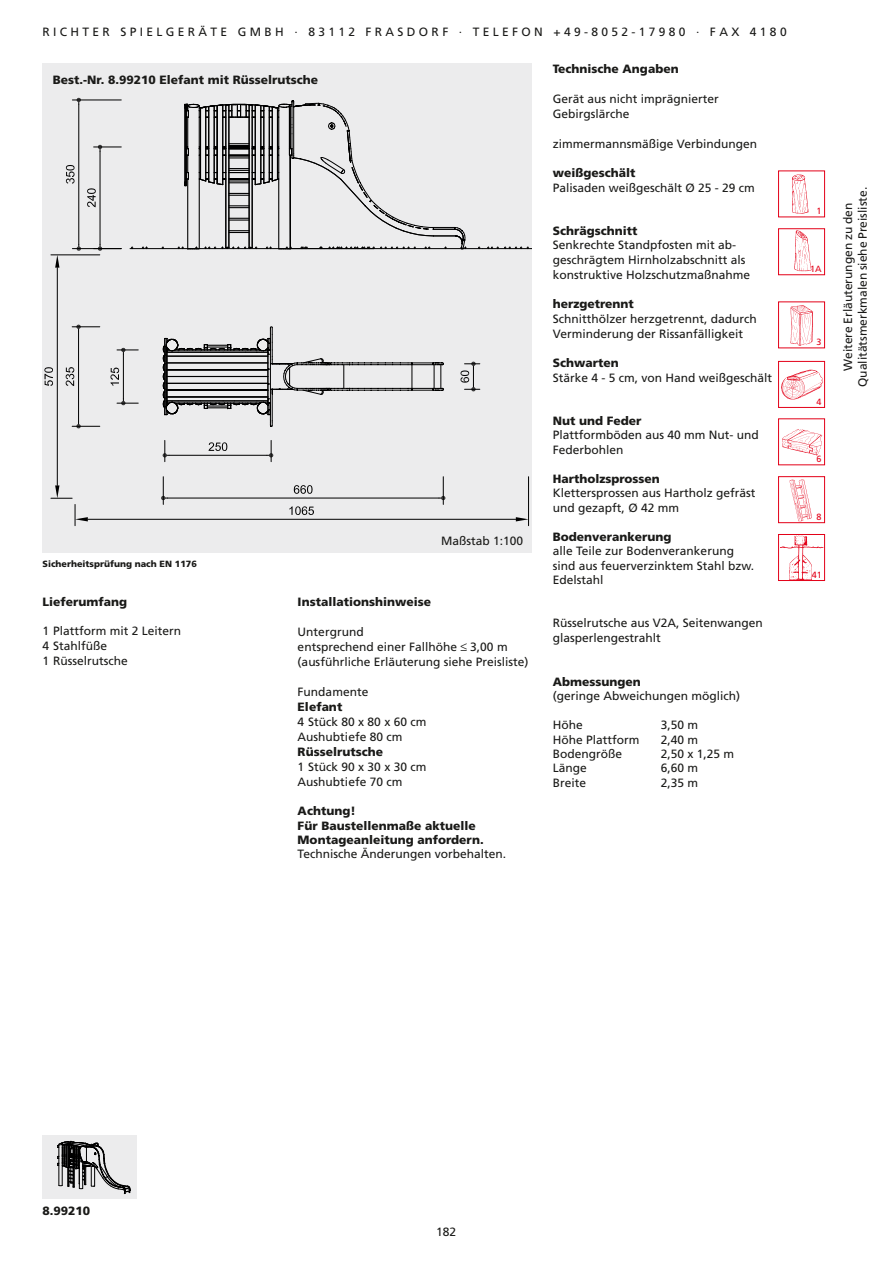
<style>
.page{position:relative;width:893px;height:1263px;background:#fff}
.page>*{position:absolute;margin:0;border:0;box-sizing:border-box;transform-origin:0 0}
.t1{font:12px/15px "Frutiger LT";color:#1a1a18}
.t2{font:900 12px/14.4px "Frutiger LT";color:#1a1a18}
.t3{font:900 9px "Frutiger LT";color:#1a1a18}
.t4{font:9px "Frutiger LT";color:#e30018}
.s1{font-family:"Script MT Bold"}
</style>
<div class="page">
<div style="left:778px;top:301px;width:47px;height:47px;border:1px solid #e30018"></div>
<img style="left:790px;top:305px;width:23px;height:41px">
<div style="left:778px;top:361px;width:47px;height:47px;border:1px solid #e30018"></div>
<img style="left:781px;top:370px;width:42px;height:30px">
<div style="left:778px;top:418px;width:47px;height:47px;border:1px solid #e30018"></div>
<img style="left:782px;top:429px;width:41px;height:27px">
<div style="left:778px;top:476px;width:47px;height:47px;border:1px solid #e30018"></div>
<img style="left:789px;top:479px;width:24px;height:43px">
<div style="left:778px;top:534px;width:47px;height:47px;border:1px solid #e30018"></div>
<img style="left:780px;top:535px;width:44px;height:45px">
<div style="left:778px;top:171px;width:47px;height:46px;border:1px solid #e30018"></div>
<img style="left:792px;top:174px;width:17px;height:40px">
<div style="left:778px;top:228px;width:47px;height:47px;border:1px solid #e30018"></div>
<img style="left:789px;top:229px;width:25px;height:45px">
<div style="left:43px;top:64px;width:488px;height:489px;background:#ececed"></div>
<div style="left:43px;top:1135px;width:94px;height:64px;background:#ececed"></div>
<svg style="left:57px;top:1141px;width:74px;height:53px"></svg>
<hr style="left:72px;top:248px;width:49px;height:1px;background:#000">
<hr style="left:72px;top:100px;width:49px;height:1px;background:#000">
<hr style="left:78px;top:104px;width:1px;height:140px;background:#000">
<svg style="left:77px;top:244px;width:4px;height:7px"></svg>
<svg style="left:77px;top:98px;width:4px;height:6px"></svg>
<svg style="left:66px;top:165px;width:9px;height:19px"></svg>
<hr style="left:100px;top:151px;width:1px;height:93px;background:#000">
<svg style="left:94px;top:145px;width:27px;height:6px"></svg>
<svg style="left:94px;top:244px;width:27px;height:7px"></svg>
<svg style="left:87px;top:188px;width:9px;height:19px"></svg>
<hr style="left:130px;top:248px;width:70px;height:1px;background:#000">
<svg style="left:141px;top:246px;width:7px;height:4px"></svg>
<hr style="left:359px;top:248px;width:124px;height:1px;background:#000">
<hr style="left:483px;top:248px;width:48px;height:1px;background:#000">
<svg style="left:477px;top:246px;width:53px;height:4px"></svg>
<hr style="left:78px;top:331px;width:1px;height:91px;background:#000">
<svg style="left:72px;top:325px;width:28px;height:6px"></svg>
<svg style="left:72px;top:422px;width:28px;height:6px"></svg>
<svg style="left:66px;top:367px;width:8px;height:19px"></svg>
<hr style="left:167px;top:498px;width:272px;height:1px;background:#000">
<svg style="left:161px;top:477px;width:6px;height:27px"></svg>
<svg style="left:439px;top:477px;width:6px;height:27px"></svg>
<svg style="left:294px;top:485px;width:19px;height:9px"></svg>
<hr style="left:528px;top:477px;width:1px;height:49px;background:#000">
<hr style="left:88px;top:519px;width:428px;height:1px;background:#000">
<svg style="left:516px;top:517px;width:12px;height:4px"></svg>
<svg style="left:289px;top:506px;width:25px;height:9px"></svg>
<hr style="left:51px;top:254px;width:49px;height:1px;background:#000">
<hr style="left:57px;top:268px;width:1px;height:217px;background:#000">
<svg style="left:55px;top:255px;width:4px;height:13px"></svg>
<svg style="left:51px;top:485px;width:37px;height:41px"></svg>
<svg style="left:44px;top:367px;width:9px;height:19px"></svg>
<svg style="left:161px;top:100px;width:306px;height:150px"></svg>
<svg style="left:461px;top:362px;width:19px;height:29px"></svg>
<hr style="left:169px;top:455px;width:98px;height:1px;background:#000">
<svg style="left:163px;top:440px;width:6px;height:22px"></svg>
<svg style="left:267px;top:440px;width:6px;height:22px"></svg>
<svg style="left:209px;top:442px;width:18px;height:9px"></svg>
<svg style="left:111px;top:326px;width:333px;height:101px"></svg>
<p class="t1" style="left:43px;top:25px;width:746px">R I C H T E R S P I E L G E R Ä T E G M B H · 8 3 1 1 2 F R A S D O R F · T E L E F O N + 4 9 - 8 0 5 2 - 1 7 9 8 0 · F A X 4 1 8 0</p>
<p class="t2" style="left:53px;top:72px;width:267px">Best.-Nr. 8.99210 Elefant mit Rüsselrutsche</p>
<p class="t3" style="left:43px;top:558px;width:156px">Sicherheitsprüfung nach EN 1176</p>
<p class="t1" style="left:441px;top:533px;width:84px">Maßstab 1:100</p>
<p class="t2" style="left:43px;top:594px;width:86px">Lieferumfang</p>
<p class="t1" style="left:43px;top:623px;width:140px">1 Plattform mit 2 Leitern<br>4 Stahlfüße<br>1 Rüsselrutsche</p>
<p class="t2" style="left:298px;top:594px;width:135px">Installationshinweise</p>
<p class="t1" style="left:298px;top:624px;width:232px">Untergrund<br>entsprechend einer Fallhöhe <span class="s1">≤</span> 3,00 m (ausführliche Erläuterung siehe Preisliste)</p>
<p class="t1" style="left:298px;top:684px;width:72px">Fundamente</p>
<p class="t2" style="left:298px;top:699px;width:46px">Elefant</p>
<p class="t1" style="left:298px;top:714px;width:130px">4 Stück 80 x 80 x 60 cm<br>Aushubtiefe 80 cm</p>
<p class="t2" style="left:298px;top:744px;width:87px">Rüsselrutsche</p>
<p class="t1" style="left:298px;top:759px;width:130px">1 Stück 90 x 30 x 30 cm<br>Aushubtiefe 70 cm</p>
<p class="t2" style="left:298px;top:804px;width:188px">Achtung!<br>Für Baustellenmaße aktuelle<br>Montageanleitung anfordern.</p>
<p class="t1" style="left:298px;top:847px;width:210px">Technische Änderungen vorbehalten.</p>
<p class="t2" style="left:553px;top:62px;width:127px">Technische Angaben</p>
<p class="t1" style="left:553px;top:91px;width:168px">Gerät aus nicht imprägnierter<br>Gebirgslärche</p>
<p class="t1" style="left:553px;top:136px;width:206px">zimmermannsmäßige Verbindungen</p>
<p class="t2" style="left:553px;top:166px;width:84px">weißgeschält</p>
<p class="t1" style="left:553px;top:180px;width:204px">Palisaden weißgeschält Ø 25 - 29 cm</p>
<p class="t2" style="left:553px;top:223px;width:86px">Schrägschnitt</p>
<p class="t1" style="left:553px;top:238px;width:199px">Senkrechte Standpfosten mit ab&shy;geschrägtem Hirnholzabschnitt als konstruktive Holzschutzmaßnahme</p>
<p class="t2" style="left:553px;top:296px;width:83px">herzgetrennt</p>
<p class="t1" style="left:553px;top:311px;width:206px">Schnitthölzer herzgetrennt, dadurch<br>Verminderung der Rissanfälligkeit</p>
<p class="t2" style="left:553px;top:356px;width:67px">Schwarten</p>
<p class="t1" style="left:553px;top:370px;width:221px">Stärke 4 - 5 cm, von Hand weißgeschält</p>
<p class="t2" style="left:553px;top:413px;width:90px">Nut und Feder</p>
<p class="t1" style="left:553px;top:428px;width:208px;line-height:14.4px">Plattformböden aus 40 mm Nut- und<br>Federbohlen</p>
<p class="t2" style="left:553px;top:471px;width:109px">Hartholzsprossen</p>
<p class="t1" style="left:553px;top:485px;width:204px">Klettersprossen aus Hartholz gefräst und gezapft, Ø 42 mm</p>
<p class="t2" style="left:553px;top:529px;width:120px">Bodenverankerung</p>
<p class="t1" style="left:553px;top:544px;width:203px;line-height:14.4px">alle Teile zur Bodenverankerung sind aus feuerverzinktem Stahl bzw.<br>Edelstahl</p>
<p class="t1" style="left:553px;top:616px;width:212px;line-height:14.4px">Rüsselrutsche aus V2A, Seitenwangen glasperlengestrahlt</p>
<p class="t2" style="left:553px;top:674px;width:90px">Abmessungen</p>
<p class="t1" style="left:553px;top:689px;width:189px">(geringe Abweichungen möglich)</p>
<p class="t1" style="left:553px;top:717px;width:31px">Höhe</p>
<p class="t1" style="left:661px;top:717px;width:39px">3,50 m</p>
<p class="t1" style="left:553px;top:732px;width:88px">Höhe Plattform</p>
<p class="t1" style="left:661px;top:732px;width:39px">2,40 m</p>
<p class="t1" style="left:553px;top:746px;width:71px">Bodengröße</p>
<p class="t1" style="left:661px;top:746px;width:75px">2,50 x 1,25 m</p>
<p class="t1" style="left:553px;top:761px;width:36px">Länge</p>
<p class="t1" style="left:661px;top:761px;width:39px">6,60 m</p>
<p class="t1" style="left:553px;top:775px;width:35px">Breite</p>
<p class="t1" style="left:661px;top:775px;width:39px">2,35 m</p>
<p class="t4" style="left:816px;top:206px;width:7px">1</p>
<p class="t4" style="left:810px;top:264px;width:13px">1A</p>
<p class="t4" style="left:816px;top:337px;width:7px">3</p>
<p class="t4" style="left:816px;top:396px;width:7px">4</p>
<p class="t4" style="left:816px;top:454px;width:7px">6</p>
<p class="t4" style="left:816px;top:512px;width:7px">8</p>
<p class="t4" style="left:812px;top:569px;width:12px">41</p>
<p class="t1" style="left:841px;top:387px;width:202px;line-height:14.4px;text-align:center;rotate:-90deg">Weitere Erläuterungen zu den<br>Qualitätsmerkmalen siehe Preisliste.</p>
<p class="t2" style="left:43px;top:1203px;width:49px">8.99210</p>
<p class="t1" style="left:436px;top:1225px;width:22px">182</p>
</div>
